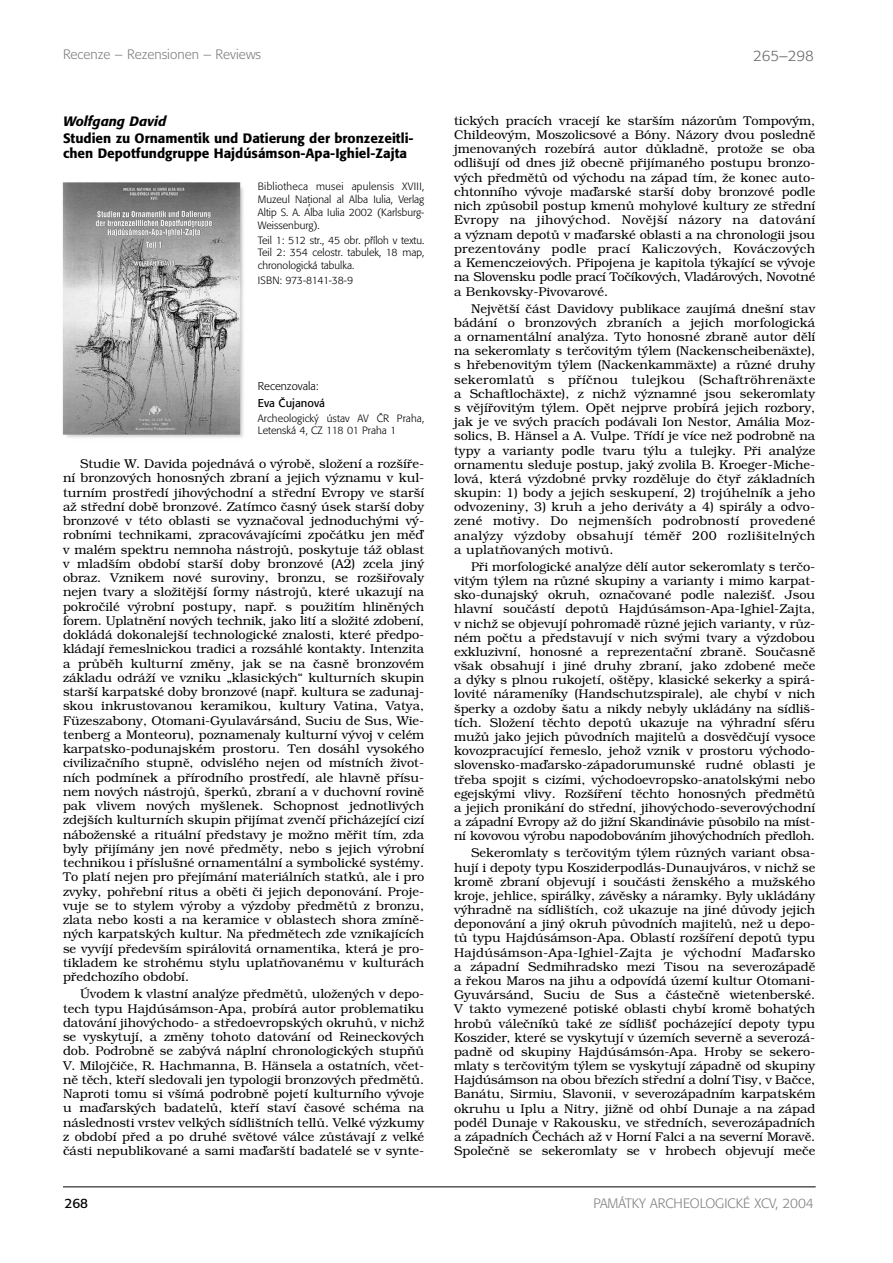
<style>
.page{position:relative;width:893px;height:1263px;background:#fff}
.page>*{position:absolute;margin:0;border:0;box-sizing:border-box;transform-origin:0 0}
.t1{font:300 15px "Formata CE";letter-spacing:-.01em;color:#666}
.t2{font:500 13.5px/15px "Formata CE";color:#000}
.t3{font:300 13.5px "Formata CE";color:#808080}
.t4{font:italic 500 13.5px "Formata CE";color:#000}
.t5{font:13.5px "Formata";color:#000}
.t6{font:300 12.75px/14.2px "Bookman CE";color:#000;text-align:justify}
.t7{font:300 11.25px "Formata CE";color:#000}
.t8{font:11.25px "Formata CE";color:#000}
.t9{font:300 10.5px/12.8px "Formata CE";color:#000;text-align:justify}
.t10{font:300 10.5px "Formata CE";letter-spacing:-.04em;color:#000}
</style>
<div class="page">
<img style="left:62px;top:182px;width:181px;height:256px">
<hr style="left:63px;top:1186px;width:753px;height:1px;background:#000">
<p class="t3" style="left:63px;top:48px;width:200px">Recenze – Rezensionen – Reviews</p>
<p class="t1" style="left:753px;top:50px;width:62px">265–298</p>
<p class="t4" style="left:63px;top:115px;width:105px">Wolfgang David</p>
<p class="t2" style="left:63px;top:132px;width:352px">Studien zu Ornamentik und Datierung der bronzezeitli&shy;chen Depotfundgruppe Hajdúsámson-Apa-Ighiel-Zajta</p>
<p class="t9" style="left:258px;top:181px;width:168px">Bibliotheca musei apulensis XVIII, Muzeul Nat,ional al Alba Iulia, Verlag Altip S. A. Alba Iulia 2002 (Karlsburg-Weissenburg).</p>
<p class="t9" style="left:258px;top:234px;width:168px">Teil 1: 512 str., 45 obr. pfiíloh v textu.<br>Teil 2: 354 celostr. tabulek, 18 map, chronologická tabulka.</p>
<p class="t10" style="left:258px;top:276px;width:97px">ISBN: 973-8141-38-9</p>
<p class="t7" style="left:258px;top:381px;width:62px">Recenzovala:</p>
<p class="t8" style="left:258px;top:398px;width:69px">Eva âujanová</p>
<p class="t9" style="left:258px;top:412px;width:168px">Archeologick˘ ústav AV âR Praha,<br>Letenská 4, CZ 118 01 Praha 1</p>
<p class="t6" style="left:63px;top:458px;width:363px;text-indent:17px">Studie W. Davida pojednává o výrobě, složení a rozšíře&shy;ní bronzových honosných zbraní a jejich významu v kul&shy;turním prostředí jihovýchodní a střední Evropy ve starší až střední době bronzové. Zatímco časný úsek starší doby bronzové v této oblasti se vyznačoval jednoduchými vý&shy;robními technikami, zpracovávajícími zpočátku jen měď v malém spektru nemnoha nástrojů, poskytuje táž oblast v mladším období starší doby bronzové (A2) zcela jiný obraz. Vznikem nové suroviny, bronzu, se rozšiřovaly nejen tvary a složitější formy nástrojů, které ukazují na pokročilé výrobní postupy, např. s použitím hliněných forem. Uplatnění nových technik, jako lití a složité zdobení, dokládá dokonalejší technologické znalosti, které předpo&shy;kládají řemeslnickou tradici a rozsáhlé kontakty. Intenzita a průběh kulturní změny, jak se na časně bronzovém základu odráží ve vzniku „klasických“ kulturních skupin starší karpatské doby bronzové (např. kultura se zadunaj&shy;skou inkrustovanou keramikou, kultury Vatina, Vatya, Füzeszabony, Otomani-Gyulavársánd, Suciu de Sus, Wie&shy;tenberg a Monteoru), poznamenaly kulturní vývoj v celém karpatsko-podunajském prostoru. Ten dosáhl vysokého civilizačního stupně, odvislého nejen od místních život&shy;ních podmínek a přírodního prostředí, ale hlavně přísu&shy;nem nových nástrojů, šperků, zbraní a v duchovní rovině pak vlivem nových myšlenek. Schopnost jednotlivých zdejších kulturních skupin přijímat zvenčí přicházející cizí náboženské a rituální představy je možno měřit tím, zda byly přijímány jen nové předměty, nebo s jejich výrobní technikou i příslušné ornamentální a symbolické systémy.<br>To platí nejen pro přejímání materiálních statků, ale i pro zvyky, pohřební ritus a oběti či jejich deponování. Proje&shy;vuje se to stylem výroby a výzdoby předmětů z bronzu, zlata nebo kosti a na keramice v oblastech shora zmíně&shy;ných karpatských kultur. Na předmětech zde vznikajících se vyvíjí především spirálovitá ornamentika, která je pro&shy;tikladem ke strohému stylu uplatňovanému v kulturách předchozího období.</p>
<p class="t6" style="left:63px;top:988px;width:363px;text-indent:17px">Úvodem k vlastní analýze předmětů, uložených v depo&shy;tech typu Hajdúsámson-Apa, probírá autor problematiku datování jihovýchodo- a středoevropských okruhů, v nichž se vyskytují, a změny tohoto datování od Reineckových dob. Podrobně se zabývá náplní chronologických stupňů V. Milojčiče, R. Hachmanna, B. Hänsela a ostatních, včet&shy;ně těch, kteří sledovali jen typologii bronzových předmětů.<br>Naproti tomu si všímá podrobně pojetí kulturního vývoje u maďarských badatelů, kteří staví časové schéma na následnosti vrstev velkých sídlištních tellů. Velké výzkumy z období před a po druhé světové válce zůstávají z velké části nepublikované a sami maďarští badatelé se v synte-</p>
<p class="t6" style="left:454px;top:114px;width:363px">tických pracích vracejí ke starším názorům Tompovým, Childeovým, Moszolicsové a Bóny. Názory dvou posledně jmenovaných rozebírá autor důkladně, protože se oba odlišují od dnes již obecně přijímaného postupu bronzo&shy;vých předmětů od východu na západ tím, že konec auto&shy;chtonního vývoje maďarské starší doby bronzové podle nich způsobil postup kmenů mohylové kultury ze střední Evropy na jihovýchod. Novější názory na datování a význam depotů v maďarské oblasti a na chronologii jsou prezentovány podle prací Kaliczových, Kováczových a Kemenczeiových. Připojena je kapitola týkající se vývoje na Slovensku podle prací Točíkových, Vladárových, Novotné a Benkovsky-Pivovarové.</p>
<p class="t6" style="left:454px;top:302px;width:363px;text-indent:17px">Největší část Davidovy publikace zaujímá dnešní stav bádání o bronzových zbraních a jejich morfologická a ornamentální analýza. Tyto honosné zbraně autor dělí na sekeromlaty s terčovitým týlem (Nackenscheibenäxte), s hřebenovitým týlem (Nackenkammäxte) a různé druhy sekeromlatů s příčnou tulejkou (Schaftröhrenäxte a Schaftlochäxte), z nichž významné jsou sekeromlaty s vějířovitým týlem. Opět nejprve probírá jejich rozbory, jak je ve svých pracích podávali Ion Nestor, Amália Moz&shy;solics, B. Hänsel a A. Vulpe. Třídí je více než podrobně na typy a varianty podle tvaru týlu a tulejky. Při analýze ornamentu sleduje postup, jaký zvolila B. Kroeger-Miche&shy;lová, která výzdobné prvky rozděluje do čtyř základních skupin: 1) body a jejich seskupení, 2) trojúhelník a jeho odvozeniny, 3) kruh a jeho deriváty a 4) spirály a odvo&shy;zené motivy. Do nejmenších podrobností provedené analýzy výzdoby obsahují téměř 200 rozlišitelných a uplatňovaných motivů.</p>
<p class="t6" style="left:454px;top:561px;width:363px;text-indent:17px">Při morfologické analýze dělí autor sekeromlaty s terčo&shy;vitým týlem na různé skupiny a varianty i mimo karpat&shy;sko-dunajský okruh, označované podle nalezišť. Jsou hlavní součástí depotů Hajdúsámson-Apa-Ighiel-Zajta, v nichž se objevují pohromadě různé jejich varianty, v růz&shy;ném počtu a představují v nich svými tvary a výzdobou exkluzivní, honosné a reprezentační zbraně. Současně však obsahují i jiné druhy zbraní, jako zdobené meče a dýky s plnou rukojetí, oštěpy, klasické sekerky a spirá&shy;lovité nárameníky (Handschutzspirale), ale chybí v nich šperky a ozdoby šatu a nikdy nebyly ukládány na sídliš&shy;tích. Složení těchto depotů ukazuje na výhradní sféru mužů jako jejich původních majitelů a dosvědčují vysoce kovozpracující řemeslo, jehož vznik v prostoru východo&shy;slovensko-maďarsko-západorumunské rudné oblasti je třeba spojit s cizími, východoevropsko-anatolskými nebo egejskými vlivy. Rozšíření těchto honosných předmětů a jejich pronikání do střední, jihovýchodo-severovýchodní a západní Evropy až do jižní Skandinávie působilo na míst&shy;ní kovovou výrobu napodobováním jihovýchodních předloh.</p>
<p class="t6" style="left:454px;top:847px;width:363px;text-indent:17px">Sekeromlaty s terčovitým týlem různých variant obsa&shy;hují i depoty typu Kosziderpodlás-Dunaujváros, v nichž se kromě zbraní objevují i součásti ženského a mužského kroje, jehlice, spirálky, závěsky a náramky. Byly ukládány výhradně na sídlištích, což ukazuje na jiné důvody jejich deponování a jiný okruh původních majitelů, než u depo&shy;tů typu Hajdúsámson-Apa. Oblastí rozšíření depotů typu Hajdúsámson-Apa-Ighiel-Zajta je východní Maďarsko a západní Sedmihradsko mezi Tisou na severozápadě a řekou Maros na jihu a odpovídá území kultur Otomani-Gyuvársánd, Suciu de Sus a částečně wietenberské.<br>V takto vymezené potiské oblasti chybí kromě bohatých hrobů válečníků také ze sídlišť pocházející depoty typu Koszider, které se vyskytují v územích severně a severozá&shy;padně od skupiny Hajdúsámsón-Apa. Hroby se sekero&shy;mlaty s terčovitým týlem se vyskytují západně od skupiny Hajdúsámson na obou březích střední a dolní Tisy, v Bačce, Banátu, Sirmiu, Slavonii, v severozápadním karpatském okruhu u Iplu a Nitry, jižně od ohbí Dunaje a na západ podél Dunaje v Rakousku, ve středních, severozápadních a západních Čechách až v Horní Falci a na severní Moravě.<br>Společně se sekeromlaty se v hrobech objevují meče</p>
<p class="t5" style="left:65px;top:1197px;width:25px">268</p>
<p class="t3" style="left:593px;top:1197px;width:222px">PAMÁTKY ARCHEOLOGICKÉ XCV, 2004</p>
</div>
